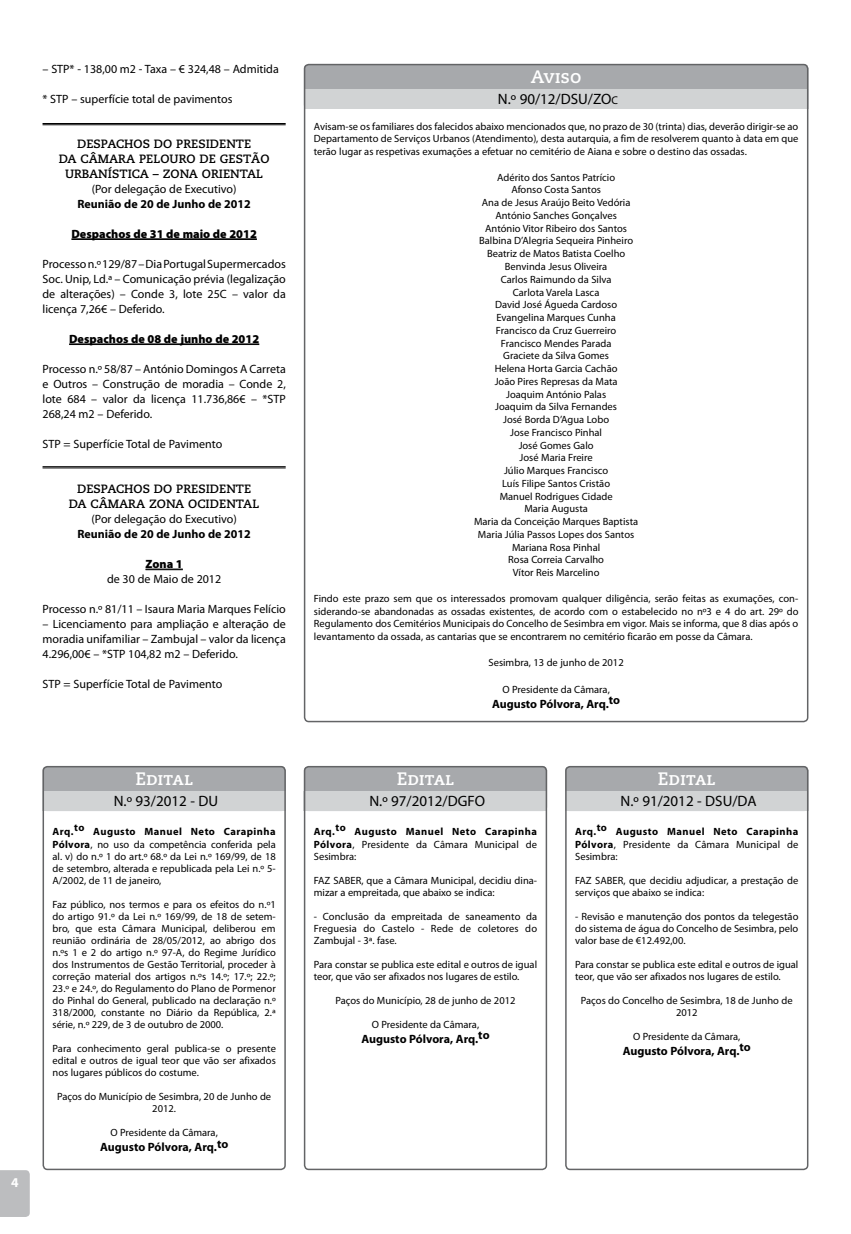
<style>
.page{position:relative;width:851px;height:1234px;background:#fff}
.page>*{position:absolute;margin:0;border:0;box-sizing:border-box;transform-origin:0 0}
.t1{font:18px "Caecilia Bold SC";color:#fff}
.t2{font:15px "Myriad Pro";color:#000}
.t3{font:12px/15px "Myriad Pro";color:#000;text-align:justify}
.t4{font:700 12px "Myriad Pro";color:#000}
.t5{font:700 12px/15px "Caecilia";color:#000;text-align:center}
.t6{font:900 12px "Myriad Pro";color:#000}
.t7{font:10.5px/12.8px "Myriad Pro";color:#000;text-align:justify}
.t8{font:700 10.5px/13.5px "Myriad Pro";letter-spacing:.045em;color:#000}
.s1{font-weight:400}
.s2{font-size:11.25px}
</style>
<div class="page">
<div style="left:304px;top:64px;width:504px;height:45px;background:#a7a9ac;border-radius:4px"></div>
<div style="left:304px;top:89px;width:504px;height:20px;background:#d1d3d4"></div>
<div style="left:304px;top:64px;width:504px;height:658px;border:2px solid #636466;border-radius:4px"></div>
<hr style="left:71px;top:238px;width:186px;height:1px;background:#000">
<hr style="left:71px;top:239px;width:186px;height:1px;background:#000">
<hr style="left:69px;top:343px;width:190px;height:1px;background:#000">
<hr style="left:69px;top:344px;width:190px;height:1px;background:#000">
<hr style="left:145px;top:568px;width:38px;height:1px;background:#000">
<hr style="left:145px;top:569px;width:38px;height:1px;background:#000">
<div style="left:565px;top:766px;width:243px;height:44px;background:#a7a9ac;border-radius:4px"></div>
<div style="left:565px;top:791px;width:243px;height:19px;background:#d1d3d4"></div>
<div style="left:565px;top:765px;width:243px;height:404px;border:2px solid #636466;border-radius:4px"></div>
<div style="left:43px;top:766px;width:243px;height:44px;background:#a7a9ac;border-radius:4px"></div>
<div style="left:43px;top:791px;width:243px;height:19px;background:#d1d3d4"></div>
<div style="left:43px;top:765px;width:243px;height:404px;border:2px solid #636466;border-radius:4px"></div>
<div style="left:304px;top:766px;width:243px;height:44px;background:#a7a9ac;border-radius:4px"></div>
<div style="left:304px;top:791px;width:243px;height:19px;background:#d1d3d4"></div>
<div style="left:304px;top:765px;width:243px;height:404px;border:2px solid #636466;border-radius:4px"></div>
<hr style="left:43px;top:123px;width:242px;height:1px;background:#000">
<hr style="left:43px;top:124px;width:242px;height:1px;background:#000">
<hr style="left:43px;top:466px;width:242px;height:1px;background:#000">
<hr style="left:43px;top:467px;width:242px;height:1px;background:#000">
<svg style="left:0;top:1170px;width:30px;height:46px"></svg>
<p class="t3" style="left:43px;top:61px;width:238px">– STP* - 138,00 m2 - Taxa – € 324,48 – Admitida</p>
<p class="t3" style="left:43px;top:91px;width:191px">* STP – superfície total de pavimentos</p>
<p class="t5" style="left:59px;top:136px;width:212px">DESPACHOS DO PRESIDENTE<br>DA CÂMARA PELOURO DE GESTÃO<br>URBANÍSTICA – ZONA ORIENTAL</p>
<p class="t3" style="left:92px;top:181px;width:146px">(Por delegação de Executivo)</p>
<p class="t4" style="left:77px;top:196px;width:175px">Reunião de 20 de Junho de 2012</p>
<p class="t6" style="left:71px;top:226px;width:187px">Despachos de 31 de maio de 2012</p>
<p class="t3" style="left:43px;top:256px;width:245px">Processo n.º 129/87 – Dia Portugal Supermercados Soc. Unip, Ld.ª – Comunicação prévia (legalização de alterações) – Conde 3, lote 25C – valor da licença 7,26€ – Deferido.</p>
<p class="t6" style="left:69px;top:331px;width:192px">Despachos de 08 de junho de 2012</p>
<p class="t3" style="left:43px;top:361px;width:245px">Processo n.º 58/87 – António Domingos A Carreta e Outros – Construção de moradia – Conde 2, lote 684 – valor da licença 11.736,86€ – *STP 268,24 m2 – Deferido.</p>
<p class="t3" style="left:43px;top:436px;width:181px">STP = Superfície Total de Pavimento</p>
<p class="t5" style="left:69px;top:481px;width:192px">DESPACHOS DO PRESIDENTE<br>DA CÂMARA ZONA OCIDENTAL</p>
<p class="t3" style="left:91px;top:511px;width:147px">(Por delegação do Executivo)</p>
<p class="t4" style="left:77px;top:526px;width:175px">Reunião de 20 de Junho de 2012</p>
<p class="t6" style="left:145px;top:556px;width:39px">Zona 1</p>
<p class="t3" style="left:107px;top:571px;width:116px">de 30 de Maio de 2012</p>
<p class="t3" style="left:43px;top:601px;width:245px">Processo n.º 81/11 – Isaura Maria Marques Felício</p>
<p class="t3" style="left:43px;top:616px;width:245px">– Licenciamento para ampliação e alteração de moradia unifamiliar – Zambujal – valor da licença 4.296,00€ – *STP 104,82 m2 – Deferido.</p>
<p class="t3" style="left:43px;top:676px;width:181px">STP = Superfície Total de Pavimento</p>
<h1 class="t1" style="left:135px;top:768px;width:59px">Edital</h1>
<h2 class="t2" style="left:114px;top:791px;width:106px">N.º 93/2012 - DU</h2>
<p class="t8" style="left:53px;top:823px;width:225px">Arq.to Augusto Manuel Neto Carapinha<br>Pólvora<span class="s1">, no uso da competência conferida pela</span></p>
<p class="t7" style="left:53px;top:850px;width:225px;line-height:12px">al. v) do n.º 1 do art.º 68.º da Lei n.º 169/99, de 18 de setembro, alterada e republicada pela Lei n.º 5- A/2002, de 11 de janeiro,</p>
<p class="t7" style="left:53px;top:898px;width:225px;line-height:12px">Faz público, nos termos e para os efeitos do n.º1 do artigo 91.º da Lei n.º 169/99, de 18 de setem&shy;bro, que esta Câmara Municipal, deliberou em reunião ordinária de 28/05/2012, ao abrigo dos n.ºs 1 e 2 do artigo n.º 97-A, do Regime Jurídico dos Instrumentos de Gestão Territorial, proceder à correção material dos artigos n.ºs 14.º; 17.º; 22.º; 23.º e 24.º, do Regulamento do Plano de Pormenor do Pinhal do General, publicado na declaração n.º 318/2000, constante no Diário da República, 2.ª série, n.º 229, de 3 de outubro de 2000.</p>
<p class="t7" style="left:53px;top:1042px;width:225px;line-height:12px">Para conhecimento geral publica-se o presente edital e outros de igual teor que vão ser afixados nos lugares públicos do costume.</p>
<p class="t7" style="left:57px;top:1090px;width:215px;line-height:12px;text-align:center">Paços do Município de Sesimbra, 20 de Junho de<br>2012.</p>
<p class="t7" style="left:110px;top:1126px;width:109px">O Presidente da Câmara,</p>
<p class="t4" style="left:100px;top:1139px;width:130px">Augusto Pólvora, Arq.to</p>
<h1 class="t1" style="left:531px;top:66px;width:52px">Aviso</h1>
<h2 class="t2" style="left:498px;top:90px;width:122px">N.º 90/12/DSU/ZO<span class="s2">c</span></h2>
<p class="t7" style="left:314px;top:119px;width:486px">Avisam-se os familiares dos falecidos abaixo mencionados que, no prazo de 30 (trinta) dias, deverão dirigir-se ao Departamento de Serviços Urbanos (Atendimento), desta autarquia, a fim de resolverem quanto à data em que terão lugar as respetivas exumações a efetuar no cemitério de Aiana e sobre o destino das ossadas.</p>
<p class="t7" style="left:474px;top:170px;width:166px;text-align:center">Adérito dos Santos Patrício<br>Afonso Costa Santos<br>Ana de Jesus Araújo Beito Vedória<br>António Sanches Gonçalves<br>António Vitor Ribeiro dos Santos<br>Balbina D’Alegria Sequeira Pinheiro<br>Beatriz de Matos Batista Coelho<br>Benvinda Jesus Oliveira<br>Carlos Raimundo da Silva<br>Carlota Varela Lasca<br>David José Águeda Cardoso<br>Evangelina Marques Cunha<br>Francisco da Cruz Guerreiro<br>Francisco Mendes Parada<br>Graciete da Silva Gomes<br>Helena Horta Garcia Cachão<br>João Pires Represas da Mata<br>Joaquim António Palas<br>Joaquim da Silva Fernandes<br>José Borda D’Agua Lobo<br>Jose Francisco Pinhal<br>José Gomes Galo<br>José Maria Freire<br>Júlio Marques Francisco<br>Luís Filipe Santos Cristão<br>Manuel Rodrigues Cidade<br>Maria Augusta<br>Maria da Conceição Marques Baptista<br>Maria Júlia Passos Lopes dos Santos<br>Mariana Rosa Pinhal<br>Rosa Correia Carvalho<br>Vítor Reis Marcelino</p>
<p class="t7" style="left:314px;top:591px;width:486px">Findo este prazo sem que os interessados promovam qualquer diligência, serão feitas as exumações, con&shy;siderando-se abandonadas as ossadas existentes, de acordo com o estabelecido no nº3 e 4 do art. 29º do Regulamento dos Cemitérios Municipais do Concelho de Sesimbra em vigor. Mais se informa, que 8 dias após o levantamento da ossada, as cantarias que se encontrarem no cemitério ficarão em posse da Câmara.</p>
<p class="t7" style="left:488px;top:656px;width:137px">Sesimbra, 13 de junho de 2012</p>
<p class="t7" style="left:502px;top:683px;width:109px">O Presidente da Câmara,</p>
<p class="t4" style="left:492px;top:696px;width:130px">Augusto Pólvora, Arq.to</p>
<h1 class="t1" style="left:396px;top:768px;width:59px">Edital</h1>
<h2 class="t2" style="left:369px;top:791px;width:117px">N.º 97/2012/DGFO</h2>
<p class="t8" style="left:314px;top:823px;width:225px">Arq.to Augusto Manuel Neto Carapinha<br>Pólvora<span class="s1">, Presidente da Câmara Municipal de</span></p>
<p class="t7" style="left:314px;top:850px;width:44px">Sesimbra:</p>
<p class="t7" style="left:314px;top:874px;width:225px;line-height:12px">FAZ SABER, que a Câmara Municipal, decidiu dina&shy;mizar a empreitada, que abaixo se indica:</p>
<p class="t7" style="left:314px;top:910px;width:225px;line-height:12px">- Conclusão da empreitada de saneamento da Freguesia do Castelo - Rede de coletores do Zambujal - 3ª. fase.</p>
<p class="t7" style="left:314px;top:958px;width:225px;line-height:12px">Para constar se publica este edital e outros de igual teor, que vão ser afixados nos lugares de estilo.</p>
<p class="t7" style="left:335px;top:994px;width:182px">Paços do Município, 28 de junho de 2012</p>
<p class="t7" style="left:372px;top:1018px;width:109px">O Presidente da Câmara,</p>
<p class="t4" style="left:361px;top:1031px;width:130px">Augusto Pólvora, Arq.to</p>
<h1 class="t1" style="left:658px;top:768px;width:59px">Edital</h1>
<h2 class="t2" style="left:620px;top:791px;width:137px">N.º 91/2012 - DSU/DA</h2>
<p class="t8" style="left:575px;top:823px;width:225px">Arq.to Augusto Manuel Neto Carapinha<br>Pólvora<span class="s1">, Presidente da Câmara Municipal de</span></p>
<p class="t7" style="left:575px;top:850px;width:44px">Sesimbra:</p>
<p class="t7" style="left:575px;top:874px;width:225px;line-height:12px">FAZ SABER, que decidiu adjudicar, a prestação de serviços que abaixo se indica:</p>
<p class="t7" style="left:575px;top:910px;width:225px;line-height:12px">- Revisão e manutenção dos pontos da telegestão do sistema de água do Concelho de Sesimbra, pelo valor base de €12.492,00.</p>
<p class="t7" style="left:575px;top:958px;width:225px;line-height:12px">Para constar se publica este edital e outros de igual teor, que vão ser afixados nos lugares de estilo.</p>
<p class="t7" style="left:581px;top:994px;width:213px;line-height:12px;text-align:center">Paços do Concelho de Sesimbra, 18 de Junho de<br>2012</p>
<p class="t7" style="left:633px;top:1030px;width:109px">O Presidente da Câmara,</p>
<p class="t4" style="left:622px;top:1043px;width:130px">Augusto Pólvora, Arq.to</p>
</div>
